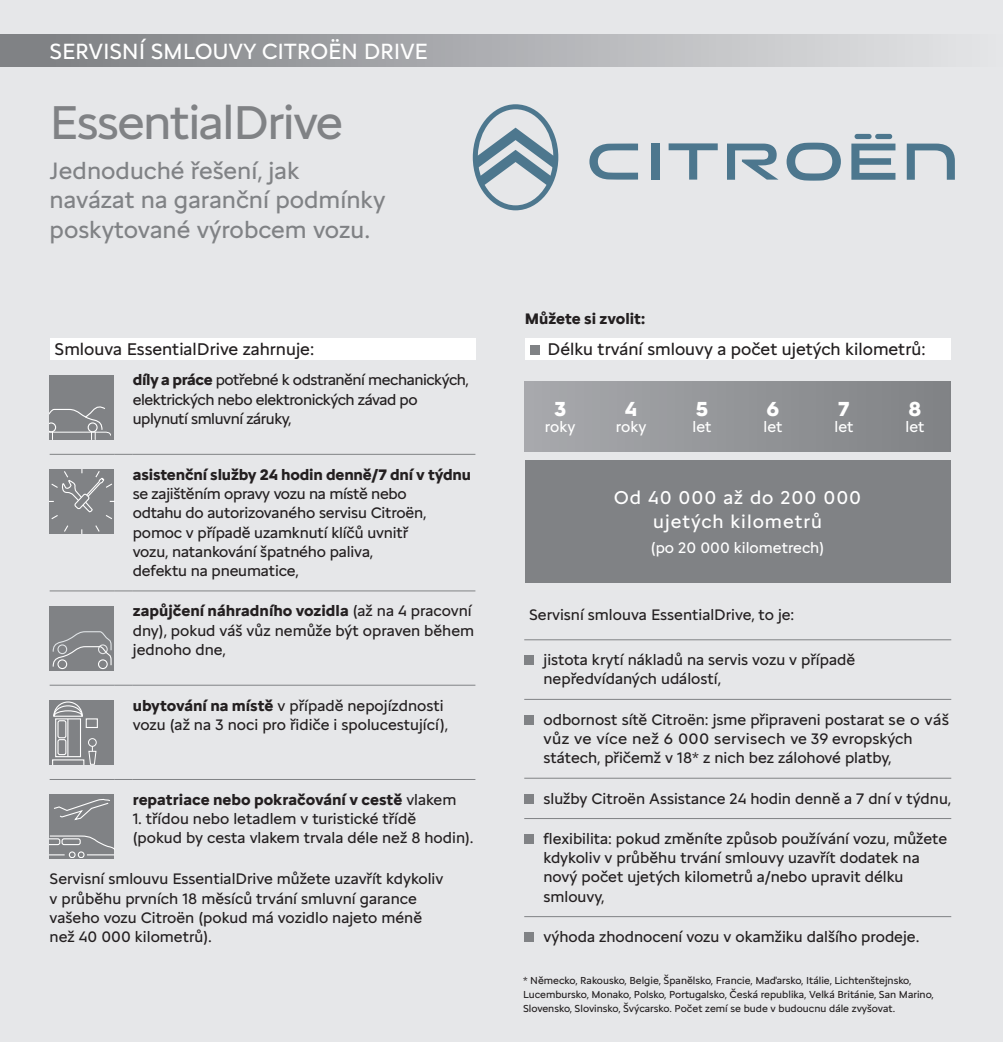
<style>
.page{position:relative;width:1003px;height:1042px;background:#fff}
.page>*{position:absolute;margin:0;border:0;box-sizing:border-box;transform-origin:0 0}
.t1{font:49px "Citroen Type";letter-spacing:-.03em;color:#808285}
.t2{font:24.5px/29.8px "Citroen Type";color:#808285}
.t3{font:22.75px "Citroen Type";letter-spacing:-.01em;color:#fff}
.t4{font:700 21px "Citroen Type";color:#fff}
.t5{font:19.25px/24.5px "Citroen Type";letter-spacing:.05em;color:#fff;text-align:center}
.t6{font:17.5px "Citroen Type";color:#231f20}
.t7{font:15.75px/19.2px "Citroen Type";color:#231f20}
.t8{font:15.75px/19.2px "Citroen Type";letter-spacing:-.03em;color:#231f20}
.t9{font:700 15.75px "Citroen Type";letter-spacing:-.01em;color:#231f20}
.t10{font:15.75px "Citroen Type";color:#fff}
.t11{font:10.5px/14px "Citroen Type";color:#231f20}
.s1{font-weight:700}
.s2{font-weight:400}
</style>
<div class="page">
<div style="left:0;top:0;width:1002px;height:1042px;background:#e6e7e9"></div>
<div style="left:0;top:35px;width:1002px;height:32px;background:linear-gradient(to right,#7a7c80,#e4e5e7)"></div>
<div style="left:524px;top:381px;width:426px;height:70px;background:linear-gradient(to right,#a8a9ad,#808285)"></div>
<div style="left:524px;top:460px;width:426px;height:123px;background:#808285"></div>
<div style="left:50px;top:338px;width:425px;height:22px;background:#fff"></div>
<hr style="left:50px;top:454px;width:64px;height:1px;background:#808285">
<svg style="left:114px;top:454px;width:19px;height:1px"></svg>
<hr style="left:133px;top:454px;width:342px;height:1px;background:#808285">
<hr style="left:50px;top:590px;width:64px;height:1px;background:#808285">
<svg style="left:114px;top:590px;width:19px;height:1px"></svg>
<hr style="left:133px;top:590px;width:342px;height:1px;background:#808285">
<hr style="left:50px;top:685px;width:64px;height:1px;background:#808285">
<svg style="left:114px;top:685px;width:19px;height:1px"></svg>
<hr style="left:133px;top:685px;width:342px;height:1px;background:#808285">
<hr style="left:50px;top:779px;width:64px;height:1px;background:#808285">
<svg style="left:114px;top:779px;width:19px;height:1px"></svg>
<hr style="left:133px;top:779px;width:342px;height:1px;background:#808285">
<div style="left:50px;top:375px;width:64px;height:64px;background:#808285"></div>
<svg style="left:50px;top:406px;width:61px;height:33px"></svg>
<svg style="left:50px;top:469px;width:64px;height:65px;background:#888a8c"></svg>
<div style="left:50px;top:606px;width:64px;height:64px;background:#808285"></div>
<svg style="left:52px;top:631px;width:60px;height:36px"></svg>
<div style="left:98px;top:659px;width:10px;height:10px;border:1px solid #fff;border-radius:50%"></div>
<div style="left:57px;top:659px;width:10px;height:10px;border:1px solid #fff;border-radius:50%"></div>
<div style="left:50px;top:700px;width:64px;height:64px;background:#808285"></div>
<div style="left:55px;top:718px;width:26px;height:39px;border:1px solid #fff"></div>
<hr style="left:67px;top:719px;width:1px;height:37px;background:#fff">
<div style="left:57px;top:720px;width:9px;height:18px;border:1px solid #fff;border-radius:2px"></div>
<div style="left:57px;top:739px;width:9px;height:16px;border:1px solid #fff;border-radius:2px"></div>
<div style="left:88px;top:738px;width:9px;height:9px;border:1px solid #fff;border-radius:50%"></div>
<svg style="left:52px;top:746px;width:45px;height:18px"></svg>
<svg style="left:53px;top:701px;width:30px;height:16px"></svg>
<div style="left:86px;top:718px;width:12px;height:10px;border:1px solid #fff"></div>
<div style="left:50px;top:794px;width:64px;height:65px;background:#808285"></div>
<div style="left:78px;top:851px;width:6px;height:7px;border:1px solid #fff;border-radius:50%"></div>
<div style="left:69px;top:851px;width:7px;height:7px;border:1px solid #fff;border-radius:50%"></div>
<svg style="left:50px;top:835px;width:64px;height:20px"></svg>
<svg style="left:54px;top:799px;width:56px;height:22px"></svg>
<hr style="left:524px;top:639px;width:426px;height:1px;background:#808285">
<hr style="left:524px;top:699px;width:426px;height:1px;background:#808285">
<hr style="left:524px;top:778px;width:426px;height:1px;background:#808285">
<hr style="left:524px;top:818px;width:426px;height:1px;background:#808285">
<hr style="left:524px;top:916px;width:426px;height:1px;background:#808285">
<div style="left:524px;top:655px;width:10px;height:10px;background:#808285"></div>
<div style="left:524px;top:715px;width:10px;height:10px;background:#808285"></div>
<div style="left:524px;top:794px;width:10px;height:9px;background:#808285"></div>
<div style="left:524px;top:834px;width:10px;height:10px;background:#808285"></div>
<div style="left:524px;top:932px;width:10px;height:10px;background:#808285"></div>
<div style="left:524px;top:338px;width:426px;height:22px;background:#fff"></div>
<div style="left:529px;top:345px;width:10px;height:10px;background:#808285"></div>
<svg style="left:1002px;top:35px;width:1px;height:57px"></svg>
<svg style="left:1002px;top:144px;width:1px;height:437px"></svg>
<svg style="left:1002px;top:633px;width:1px;height:379px"></svg>
<svg style="left:668px;top:143px;width:49px;height:37px"></svg>
<div style="left:651px;top:143px;width:8px;height:37px;background:#4d778e"></div>
<svg style="left:906px;top:144px;width:48px;height:36px"></svg>
<div style="left:874px;top:134px;width:17px;height:5px;background:#4d778e;border-radius:3px"></div>
<svg style="left:727px;top:144px;width:51px;height:36px"></svg>
<svg style="left:786px;top:143px;width:54px;height:38px"></svg>
<svg style="left:851px;top:144px;width:44px;height:36px"></svg>
<div style="left:854px;top:134px;width:17px;height:5px;background:#4d778e;border-radius:3px"></div>
<svg style="left:589px;top:144px;width:48px;height:36px"></svg>
<svg style="left:472px;top:104px;width:86px;height:106px"></svg>
<h3 class="t3" style="left:50px;top:34px;width:379px">SERVISNÍ SMLOUVY CITROËN DRIVE</h3>
<h1 class="t1" style="left:50px;top:86px;width:295px">EssentialDrive</h1>
<h2 class="t2" style="left:50px;top:154px;width:337px">Jednoduché řešení, jak navázat na garanční podmínky poskytované výrobcem vozu.</h2>
<p class="t6" style="left:55px;top:336px;width:261px">Smlouva EssentialDrive zahrnuje:</p>
<p class="t8" style="left:133px;top:369px;width:337px"><span class="s1">díly a práce</span> potřebné k odstranění mechanických, elektrických nebo elektronických závad po uplynutí smluvní záruky,</p>
<p class="t9" style="left:133px;top:462px;width:340px">asistenční služby 24 hodin denně/7 dní v týdnu</p>
<p class="t7" style="left:133px;top:483px;width:295px">se zajištěním opravy vozu na místě nebo odtahu do autorizovaného servisu Citroën, pomoc v případě uzamknutí klíčů uvnitř vozu, natankování špatného paliva, defektu na pneumatice,</p>
<p class="t7" style="left:133px;top:600px;width:343px"><span class="s1">zapůjčení náhradního vozidla</span> (až na 4 pracovní dny), pokud váš vůz nemůže být opraven během jednoho dne,</p>
<p class="t7" style="left:133px;top:695px;width:316px"><span class="s1">ubytování na místě</span> v případě nepojízdnosti vozu (až na 3 noci pro řidiče i spolucestující),</p>
<p class="t9" style="left:133px;top:787px;width:325px">repatriace nebo pokračování v cestě <span class="s2">vlakem</span></p>
<p class="t7" style="left:133px;top:808px;width:342px">1. třídou nebo letadlem v turistické třídě<br>(pokud by cesta vlakem trvala déle než 8 hodin).</p>
<p class="t7" style="left:50px;top:868px;width:395px">Servisní smlouvu EssentialDrive můžete uzavřít kdykoliv v průběhu prvních 18 měsíců trvání smluvní garance vašeho vozu Citroën (pokud má vozidlo najeto méně než 40 000 kilometrů).</p>
<p class="t9" style="left:524px;top:306px;width:122px">Můžete si zvolit:</p>
<p class="t6" style="left:547px;top:336px;width:379px">Délku trvání smlouvy a počet ujetých kilometrů:</p>
<h3 class="t4" style="left:553px;top:393px;width:14px">3</h3>
<p class="t10" style="left:544px;top:415px;width:32px">roky</p>
<h3 class="t4" style="left:624px;top:393px;width:14px">4</h3>
<p class="t10" style="left:615px;top:415px;width:32px">roky</p>
<h3 class="t4" style="left:695px;top:393px;width:14px">5</h3>
<p class="t10" style="left:692px;top:415px;width:20px">let</p>
<h3 class="t4" style="left:766px;top:393px;width:14px">6</h3>
<p class="t10" style="left:763px;top:415px;width:20px">let</p>
<h3 class="t4" style="left:837px;top:393px;width:13px">7</h3>
<p class="t10" style="left:834px;top:415px;width:20px">let</p>
<p class="t5" style="left:613px;top:484px;width:249px">Od 40 000 až do 200 000 ujetých kilometrů</p>
<p class="t10" style="left:650px;top:536px;width:175px">(po 20 000 kilometrech)</p>
<h3 class="t4" style="left:908px;top:393px;width:14px">8</h3>
<p class="t10" style="left:905px;top:415px;width:20px">let</p>
<p class="t7" style="left:529px;top:604px;width:266px">Servisní smlouva EssentialDrive, to je:</p>
<p class="t7" style="left:543px;top:649px;width:313px">jistota krytí nákladů na servis vozu v případě nepředvídaných událostí,</p>
<p class="t7" style="left:543px;top:709px;width:407px">odbornost sítě Citroën: jsme připraveni postarat se o váš vůz ve více než 6 000 servisech ve 39 evropských státech, přičemž v 18* z nich bez zálohové platby,</p>
<p class="t7" style="left:543px;top:788px;width:409px">služby Citroën Assistance 24 hodin denně a 7 dní v týdnu,</p>
<p class="t7" style="left:543px;top:828px;width:405px">flexibilita: pokud změníte způsob používání vozu, můžete kdykoliv v průběhu trvání smlouvy uzavřít dodatek na nový počet ujetých kilometrů a/nebo upravit délku smlouvy,</p>
<p class="t7" style="left:543px;top:926px;width:377px">výhoda zhodnocení vozu v okamžiku dalšího prodeje.</p>
<p class="t11" style="left:523px;top:973px;width:412px">* Německo, Rakousko, Belgie, Španělsko, Francie, Maďarsko, Itálie, Lichtenštejnsko,<br>Lucembursko, Monako, Polsko, Portugalsko, Česká republika, Velká Británie, San Marino,<br>Slovensko, Slovinsko, Švýcarsko. Počet zemí se bude v budoucnu dále zvyšovat.</p>
</div>
